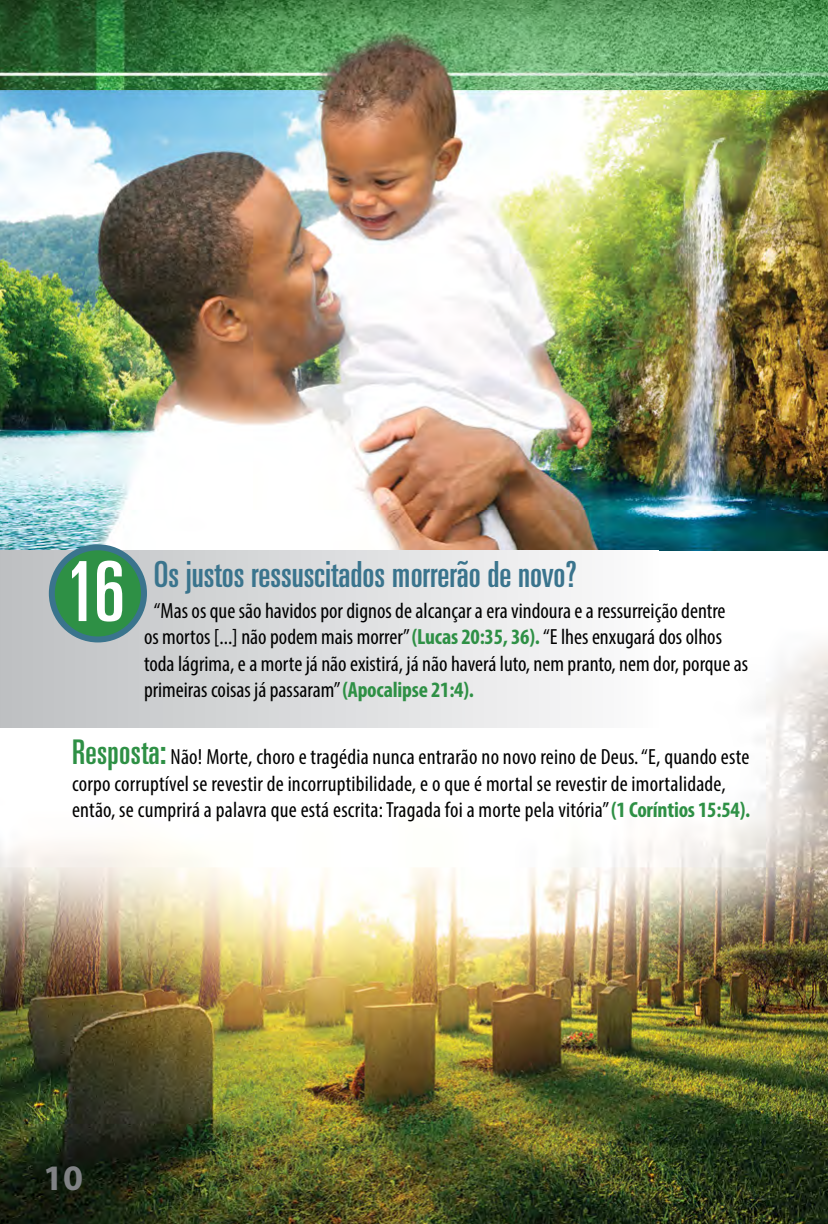
<style>
.page{position:relative;width:828px;height:1224px;background:#fff}
.page>*{position:absolute;margin:0;border:0;box-sizing:border-box;transform-origin:0 0}
.t1{font:ultra-condensed 83px "Univers";color:#fff}
.t2{font:ultra-condensed 36px "Univers";color:#3a748d}
.t3{font:700 36px "Myriad Pro";color:#808285}
.t4{font:condensed 22px/26.4px "Myriad Pro";color:#000}
.s1{font-weight:700;color:#2e9045}
.s2{font-family:"Univers";font-stretch:ultra-condensed;font-size:34px;color:#2e9045}
</style>
<div class="page">
<img style="left:0;top:90px;width:828px;height:460px">
<img style="left:0;top:0;width:828px;height:90px">
<img style="left:0;top:644px;width:828px;height:580px">
<div style="left:0;top:550px;width:658px;height:177px;background:linear-gradient(to right,#bbbec1,#fcfcfc)"></div>
<div style="left:52px;top:547px;width:92px;height:92px;background:#2e9045;border-radius:50%"></div>
<div style="left:49px;top:544px;width:98px;height:98px;border:6px solid #3a748d;border-radius:50%"></div>
<h1 class="t1" style="left:65px;top:544px;width:61px">16</h1>
<h2 class="t2" style="left:154px;top:554px;width:424px">Os justos ressuscitados morrerão de novo?</h2>
<p class="t4" style="left:144px;top:597px;width:606px;text-indent:10px">“Mas os que são havidos por dignos de alcançar a era vindoura e a ressurreição dentre<br>os mortos [...] não podem mais morrer” <span class="s1">(Lucas 20:35, 36).</span> “E lhes enxugará dos olhos toda lágrima, e a morte já não existirá, já não haverá luto, nem pranto, nem dor, porque as primeiras coisas já passaram” <span class="s1">(Apocalipse 21:4).</span></p>
<p class="t4" style="left:72px;top:743px;width:680px"><span class="s2">Resposta:</span> Não! Morte, choro e tragédia nunca entrarão no novo reino de Deus. “E, quando este corpo corruptível se revestir de incorruptibilidade, e o que é mortal se revestir de imortalidade, então, se cumprirá a palavra que está escrita: Tragada foi a morte pela vitória” <span class="s1">(1 Coríntios 15:54).</span></p>
<h2 class="t3" style="left:43px;top:1155px;width:41px">10</h2>
</div>
